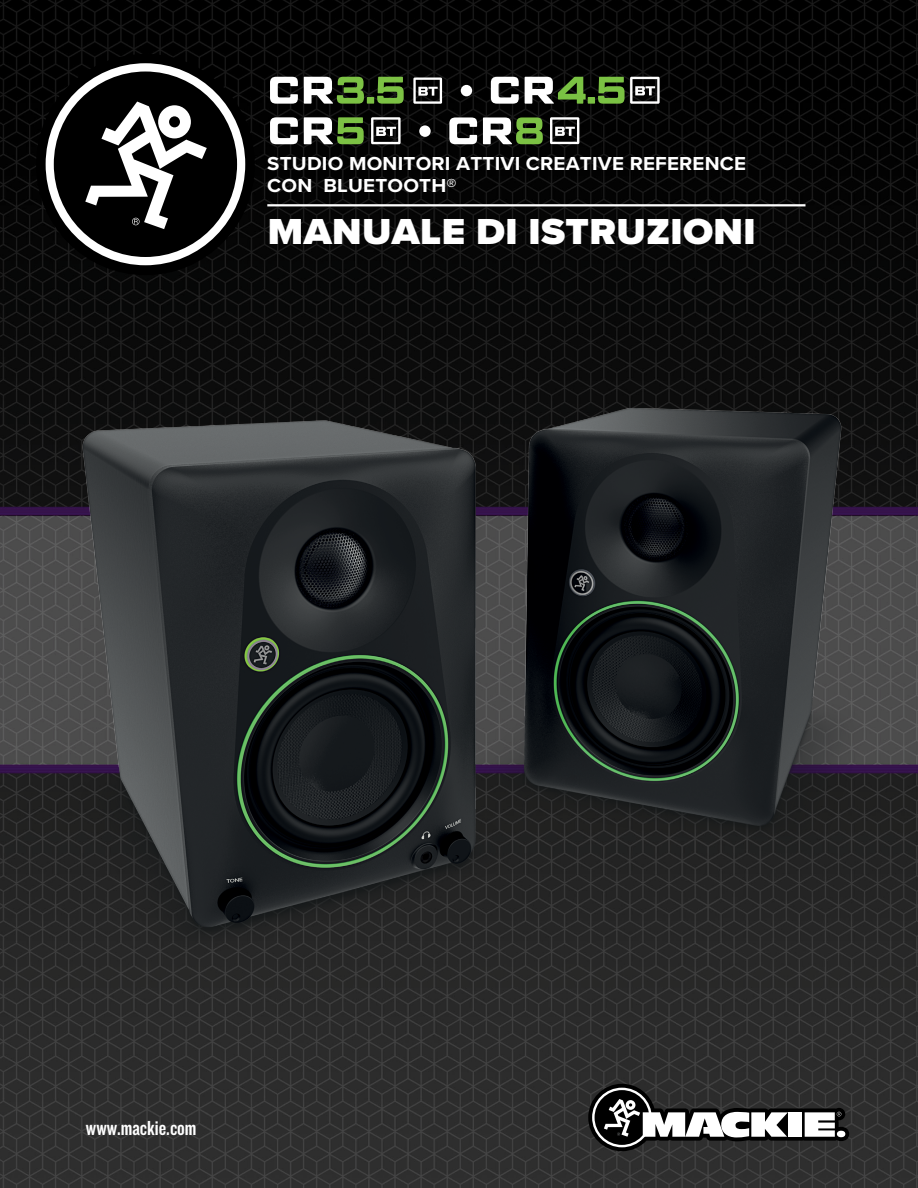
<style>
.page{position:relative;width:918px;height:1188px;background:#fff}
.page>*{position:absolute;margin:0;border:0;box-sizing:border-box;transform-origin:0 0}
.t1{font:900 37.5px "Proxima Nova";letter-spacing:.01em;color:#fff;scale:1.05 1}
.t2{font:21.15px "Knockout 49 Liteweight";color:#fff}
.t3{font:700 19.5px/22.5px "Proxima Nova";letter-spacing:.01em;color:#fff;scale:1.05 1}
</style>
<div class="page">
<img style="left:0;top:0;width:918px;height:1188px">
<div style="left:36px;top:54px;width:219px;height:221px;background:#000;border:4px solid #000;border-radius:50%"></div>
<svg style="left:46px;top:63px;width:199px;height:202px"></svg>
<svg style="left:588px;top:1084px;width:261px;height:67px"></svg>
<img style="left:32px;top:395px;width:886px;height:622px">
<svg style="left:270px;top:77px;width:28px;height:27px"></svg>
<svg style="left:304px;top:77px;width:60px;height:27px"></svg>
<div style="left:367px;top:97px;width:7px;height:7px;background:#7cc144"></div>
<svg style="left:377px;top:77px;width:27px;height:27px"></svg>
<svg style="left:413px;top:78px;width:29px;height:26px"></svg>
<svg style="left:491px;top:77px;width:28px;height:27px"></svg>
<svg style="left:525px;top:77px;width:61px;height:27px"></svg>
<div style="left:588px;top:97px;width:7px;height:7px;background:#7ac143"></div>
<svg style="left:598px;top:77px;width:62px;height:27px;background:#5c714b"></svg>
<svg style="left:371px;top:117px;width:30px;height:27px"></svg>
<svg style="left:270px;top:117px;width:28px;height:27px"></svg>
<svg style="left:304px;top:117px;width:60px;height:27px"></svg>
<svg style="left:449px;top:117px;width:28px;height:27px"></svg>
<svg style="left:483px;top:117px;width:60px;height:27px"></svg>
<svg style="left:550px;top:117px;width:29px;height:27px"></svg>
<div style="left:461px;top:85px;width:11px;height:11px;background:#fff;border-radius:50%"></div>
<div style="left:419px;top:125px;width:12px;height:12px;background:#fff;border-radius:50%"></div>
<hr style="left:267px;top:204px;width:538px;height:2px;background:#fff">
<p class="t3" style="left:267px;top:152px;width:457px">STUDIO MONITORI ATTIVI CREATIVE REFERENCE<br>CON BLUETOOTH®</p>
<h1 class="t1" style="left:268px;top:204px;width:466px">MANUALE DI ISTRUZIONI</h1>
<p class="t2" style="left:86px;top:1115px;width:112px">www.mackie.com</p>
</div>
